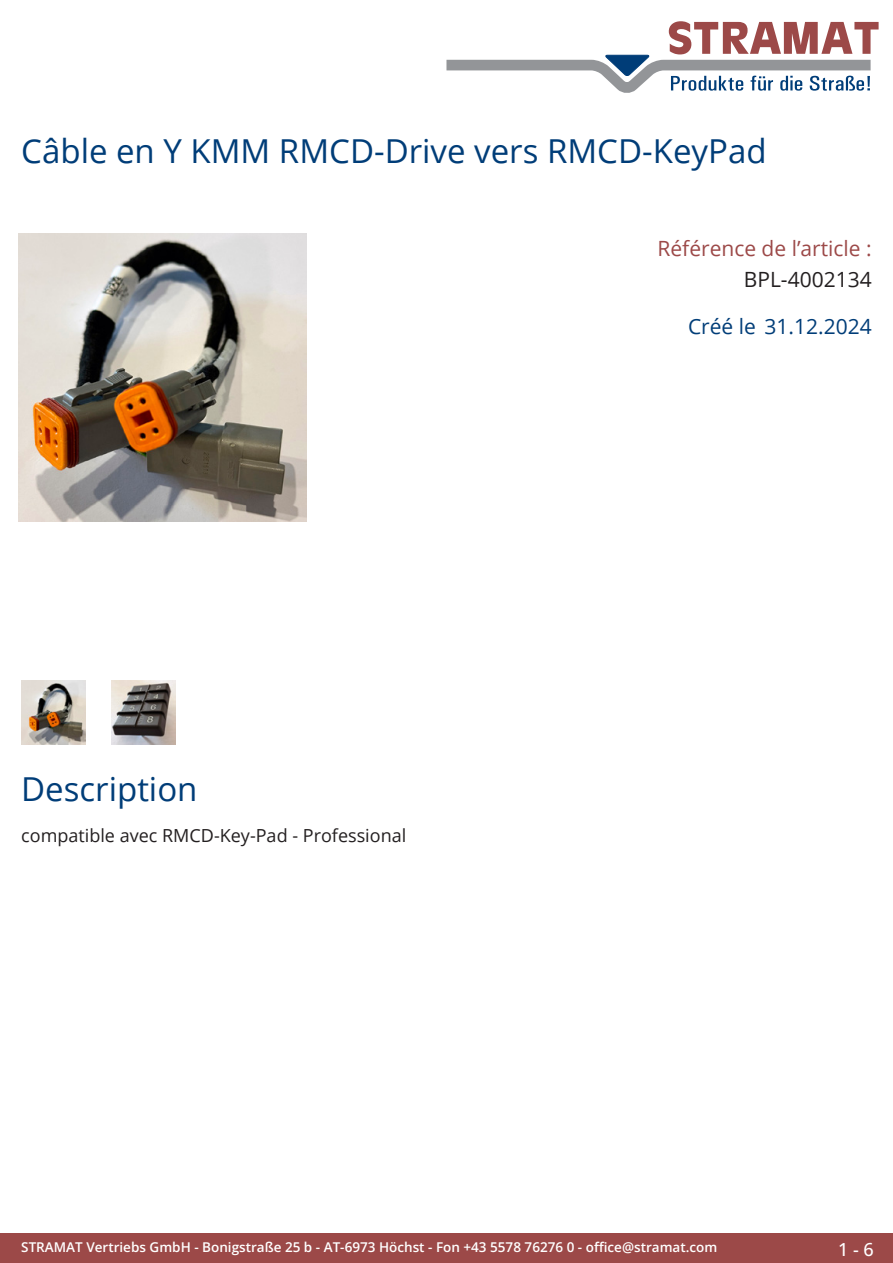
<style>
.page{position:relative;width:893px;height:1263px;background:#fff}
.page>*{position:absolute;margin:0;border:0;box-sizing:border-box;transform-origin:0 0}
.Produkttitel{font:33px "Open Sans";color:#003d78}
.TechDaten_Überschrif{font:21px "Open Sans";color:#9c4948}
.Erstellungsdatum{font:21px "Open Sans";color:#003d78}
.TechDaten_Inhalt{font:21px "Open Sans";color:#231f20}
.Beschreibung_Text{font:18px "Open Sans";color:#231f20}
.t1{font:500 18px "Open Sans";color:#fff}
.t2{font:600 13.5px "Open Sans";color:#fff}
</style>
<div class="page">
<div style="left:0;top:1233px;width:893px;height:30px;background:#9c4948"></div>
<svg style="left:446px;top:21px;width:433px;height:72px"></svg>
<img style="left:18px;top:234px;width:288px;height:288px">
<img style="left:21px;top:680px;width:64px;height:64px">
<img style="left:112px;top:680px;width:63px;height:64px">
<p class="Produkttitel" style="left:21px;top:128px;width:747px">Câble en Y KMM RMCD-Drive vers RMCD-KeyPad</p>
<p class="Produkttitel" style="left:21px;top:766px;width:178px">Description</p>
<p class="Beschreibung_Text" style="left:21px;top:823px;width:387px">compatible avec RMCD-Key-Pad - Professional</p>
<p class="TechDaten_Überschrif" style="left:657px;top:234px;width:216px">Référence de l’article :</p>
<p class="TechDaten_Inhalt" style="left:744px;top:265px;width:129px">BPL-4002134</p>
<p class="Erstellungsdatum" style="left:688px;top:312px;width:185px">Créé le 31.12.2024</p>
<p class="t2" style="left:21px;top:1238px;width:698px">STRAMAT Vertriebs GmbH - Bonigstraße 25 b - AT-6973 Höchst - Fon +43 5578 76276 0 - office@stramat.com</p>
<h3 class="t1" style="left:838px;top:1237px;width:37px">1 - 6</h3>
</div>
